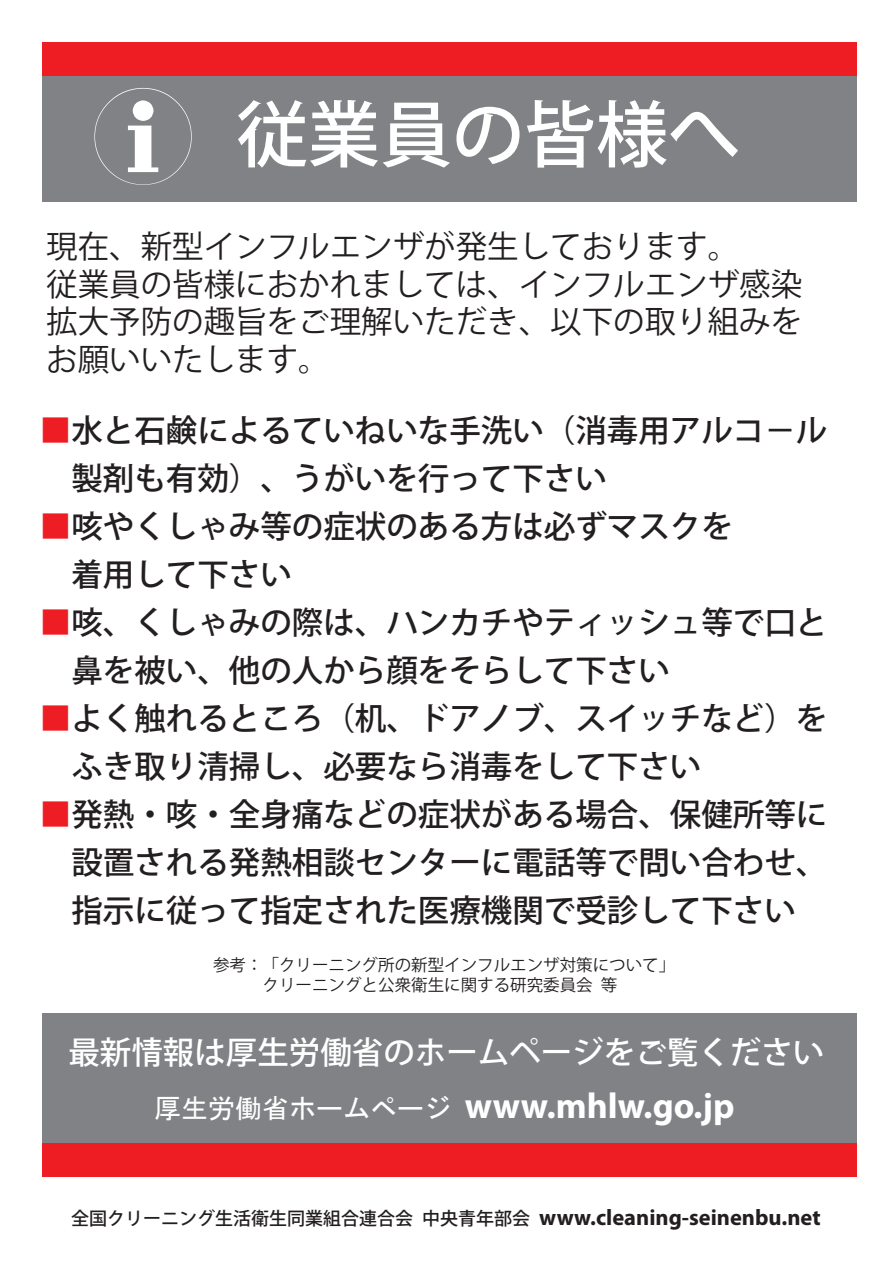
<style>
.page{position:relative;width:893px;height:1263px;background:#fff}
.page>*{position:absolute;margin:0;border:0;box-sizing:border-box;transform-origin:0 0}
.t1{font:500 72px "Koz Go Std";color:#fff}
.t2{font:700 36px "Myriad Pro";color:#fff}
.t3{font:500 31.5px/48px "Koz Go Std";color:#231f20}
.t4{font:31.5px/37.5px "Koz Go Std";color:#231f20}
.t5{font:500 31.5px "Koz Go Std";color:#fff}
.t6{font:500 18px "Koz Go Std";color:#231f20}
.t7{font:16.5px/19.5px "Koz Go Std";color:#231f20;text-align:center}
.s1{color:#ee1d23}
.s2{font-family:"MS Gothic";font-weight:400;font-size:27px}
.s3{font-family:"Myriad Pro";font-weight:700;font-size:22.5px}
</style>
<div class="page">
<div style="left:42px;top:42px;width:814px;height:160px;background:#808285"></div>
<div style="left:42px;top:42px;width:814px;height:34px;background:#ee1d23"></div>
<div style="left:42px;top:1013px;width:814px;height:163px;background:#808285"></div>
<div style="left:42px;top:1143px;width:814px;height:34px;background:#ee1d23"></div>
<h1 class="t1" style="left:236px;top:89px;width:505px">従業員の皆様へ</h1>
<p class="t4" style="left:46px;top:229px;width:757px">現在、新型インフルエンザが発生しております。<br>従業員の皆様におかれましては、インフルエンザ感染拡大予防の趣旨をご理解いただき、以下の取り組みをお願いいたします。</p>
<p class="t3" style="left:71px;top:408px;width:757px;text-indent:-32px"><span class="s1">■</span>水と石鹸によるていねいな手洗い（消毒用アルコ－ル製剤も有効）、うがいを行って下さい</p>
<p class="t3" style="left:71px;top:504px;width:663px;text-indent:-32px"><span class="s1">■</span>咳やくしゃみ等の症状のある方は必ずマスクを着用して下さい</p>
<p class="t3" style="left:71px;top:600px;width:757px;text-indent:-32px"><span class="s1">■</span>咳、くしゃみの際は、ハンカチやティッシュ等で口と鼻を被い、他の人から顔をそらして下さい</p>
<p class="t3" style="left:71px;top:696px;width:757px;text-indent:-32px"><span class="s1">■</span>よく触れるところ（机、ドアノブ、スイッチなど）をふき取り清掃し、必要なら消毒をして下さい</p>
<p class="t3" style="left:71px;top:792px;width:757px;text-align:justify;text-indent:-32px"><span class="s1">■</span>発熱・咳・全身痛などの症状がある場合、保健所等に設置される発熱相談センターに電話等で問い合わせ、指示に従って指定された医療機関で受診して下さい</p>
<p class="t7" style="left:213px;top:956px;width:463px">参考：「クリーニング所の新型インフルエンザ対策について」クリーニングと公衆衛生に関する研究委員会等</p>
<p class="t5" style="left:68px;top:1033px;width:757px">最新情報は厚生労働省のホームページをご覧ください</p>
<p class="t2" style="left:154px;top:1082px;width:582px"><span class="s2">厚生労働省ホームページ</span> www.mhlw.go.jp</p>
<p class="t6" style="left:71px;top:1207px;width:751px">全国クリーニング生活衛生同業組合連合会中央青年部会 <span class="s3">www.cleaning-seinenbu.net</span></p>
</div>
